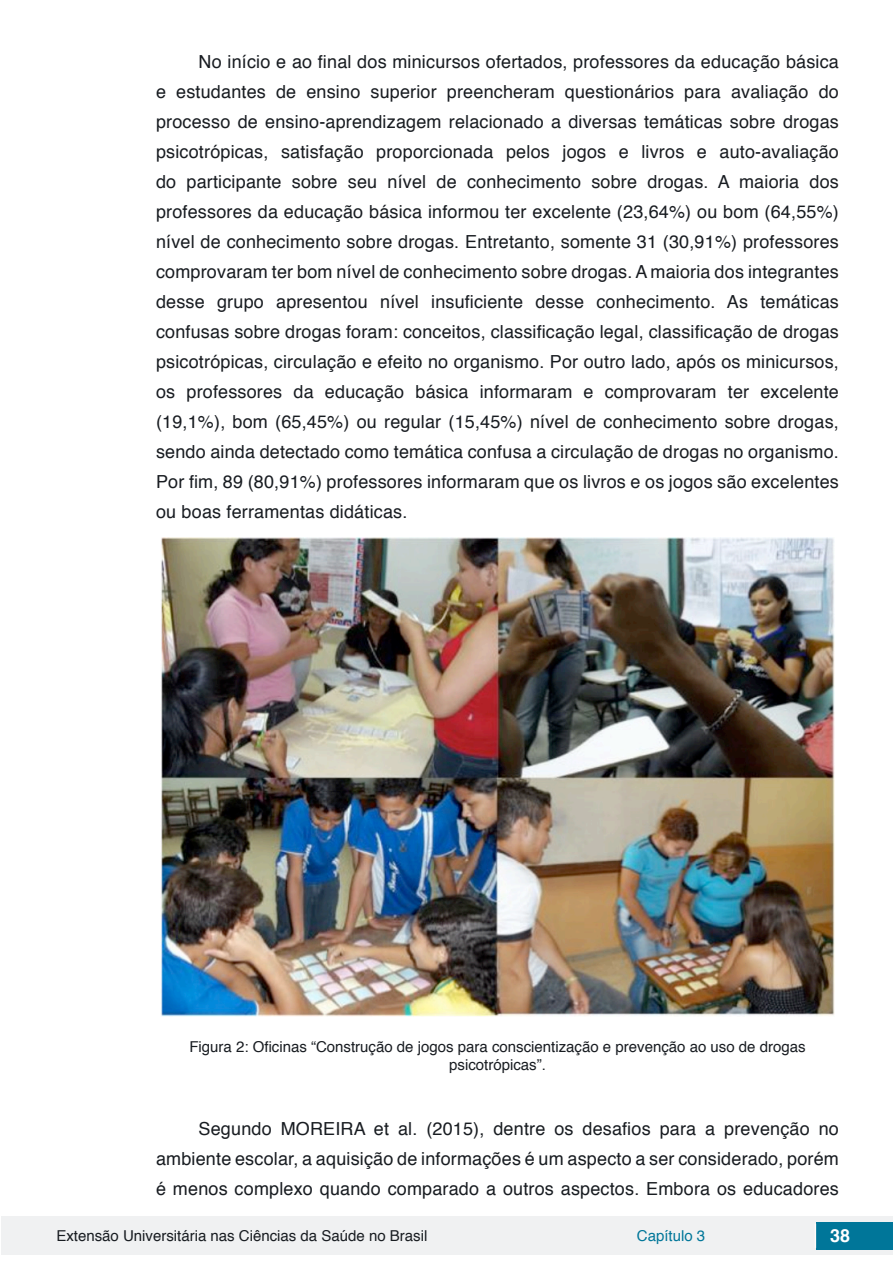
<style>
.page{position:relative;width:893px;height:1263px;background:#fff}
.page>*{position:absolute;margin:0;border:0;box-sizing:border-box;transform-origin:0 0}
.txt{font:18px/30px "Helvetica";letter-spacing:.01em;color:#181c21;text-align:justify}
.t1{font:700 18px "Helvetica";color:#fff}
.ref_tabelas{font:15px/18px "Helvetica";color:#181c21;text-align:center}
.t2{font:15px "Helvetica";color:#007699}
</style>
<div class="page">
<div style="left:1px;top:1216px;width:891px;height:38px;background:#f0f1f2"></div>
<div style="left:816px;top:1222px;width:77px;height:27px;background:#007699"></div>
<svg style="left:815px;top:1224px;width:1px;height:24px"></svg>
<img style="left:161px;top:538px;width:674px;height:479px">
<p class="txt" style="left:156px;top:47px;width:684px;text-indent:43px">No início e ao final dos minicursos ofertados, professores da educação básica e estudantes de ensino superior preencheram questionários para avaliação do processo de ensino-aprendizagem relacionado a diversas temáticas sobre drogas psicotrópicas, satisfação proporcionada pelos jogos e livros e auto-avaliação do participante sobre seu nível de conhecimento sobre drogas. A maioria dos professores da educação básica informou ter excelente (23,64%) ou bom (64,55%) nível de conhecimento sobre drogas. Entretanto, somente 31 (30,91%) professores comprovaram ter bom nível de conhecimento sobre drogas. A maioria dos integrantes desse grupo apresentou nível insuficiente desse conhecimento. As temáticas confusas sobre drogas foram: conceitos, classificação legal, classificação de drogas psicotrópicas, circulação e efeito no organismo. Por outro lado, após os minicursos, os professores da educação básica informaram e comprovaram ter excelente (19,1%), bom (65,45%) ou regular (15,45%) nível de conhecimento sobre drogas, sendo ainda detectado como temática confusa a circulação de drogas no organismo.<br>Por fim, 89 (80,91%) professores informaram que os livros e os jogos são excelentes ou boas ferramentas didáticas.</p>
<p class="ref_tabelas" style="left:189px;top:1038px;width:618px">Figura 2: Oficinas “Construção de jogos para conscientização e prevenção ao uso de drogas psicotrópicas”.</p>
<p class="txt" style="left:156px;top:1114px;width:684px;text-indent:43px">Segundo MOREIRA et al. (2015), dentre os desafios para a prevenção no ambiente escolar, a aquisição de informações é um aspecto a ser considerado, porém é menos complexo quando comparado a outros aspectos. Embora os educadores</p>
<p class="ref_tabelas" style="left:56px;top:1227px;width:372px">Extensão Universitária nas Ciências da Saúde no Brasil</p>
<p class="t2" style="left:637px;top:1224px;width:70px">Capítulo 3</p>
<p class="t1" style="left:830px;top:1221px;width:22px">38</p>
</div>
